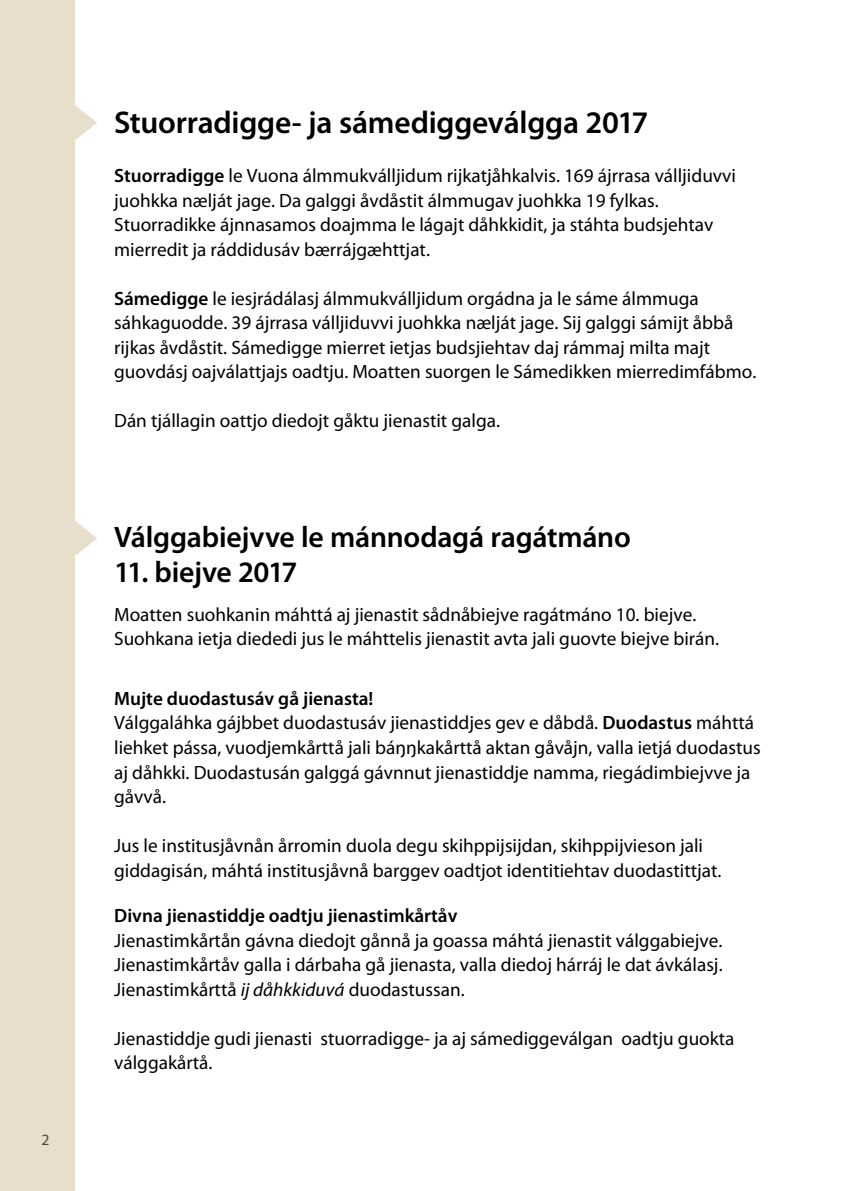
<style>
.page{position:relative;width:844px;height:1191px;background:#fff}
.page>*{position:absolute;margin:0;border:0;box-sizing:border-box;transform-origin:0 0}
.h2-heading{font:600 31.5px "Myriad Pro";letter-spacing:-.01em;color:#000}
.h2-heading-2{font:600 29.75px "Myriad Pro";letter-spacing:-.01em;color:#000}
.brødtekst{font:19.25px/24.5px "Myriad Pro";color:#000}
.H3-mellomtittel{font:600 19.25px "Myriad Pro";color:#000}
.t1{font:15.75px "Myriad Pro";color:#4d4641}
.s1{font-weight:600}
.s2{font-style:italic}
</style>
<div class="page">
<div style="left:0;top:0;width:74px;height:1191px;background:#e7dfcc"></div>
<hr style="left:843px;top:0;width:1px;height:1191px;background:#e7dfcc">
<svg style="left:74px;top:104px;width:23px;height:37px"></svg>
<svg style="left:74px;top:520px;width:23px;height:37px"></svg>
<p class="t1" style="left:42px;top:1129px;width:10px">2</p>
<h2 class="h2-heading" style="left:114px;top:105px;width:535px">Stuorradigge- ja sámediggeválgga 2017</h2>
<p class="brødtekst" style="left:114px;top:163px;width:623px"><span class="s1">Stuorradigge</span> le Vuona álmmukválljidum rijkatjåhkalvis. 169 ájrrasa válljiduvvi juohkka nælját jage. Da galggi åvdåstit álmmugav juohkka 19 fylkas.<br>Stuorradikke ájnnasamos doajmma le lágajt dåhkkidit, ja stáhta budsjehtav mierredit ja ráddidusáv bærrájgæhttjat.</p>
<p class="brødtekst" style="left:114px;top:286px;width:643px"><span class="s1">Sámedigge</span> le iesjrádálasj álmmukválljidum orgádna ja le sáme álmmuga sáhkaguodde. 39 ájrrasa válljiduvvi juohkka nælját jage. Sij galggi sámijt åbbå rijkas åvdåstit. Sámedigge mierret ietjas budsjiehtav daj rámmaj milta majt guovdásj oajválattjajs oadtju. Moatten suorgen le Sámedikken mierredimfábmo.</p>
<p class="brødtekst" style="left:114px;top:408px;width:387px">Dán tjállagin oattjo diedojt gåktu jienastit galga.</p>
<h2 class="h2-heading-2" style="left:114px;top:520px;width:518px">Válggabiejvve le mánnodagá ragátmáno</h2>
<h2 class="h2-heading-2" style="left:114px;top:555px;width:185px">11. biejve 2017</h2>
<p class="brødtekst" style="left:114px;top:601px;width:606px">Moatten suohkanin máhttá aj jienastit sådnåbiejve ragátmáno 10. biejve.<br>Suohkana ietja diededi jus le máhttelis jienastit avta jali guovte biejve birán.</p>
<h3 class="H3-mellomtittel" style="left:114px;top:688px;width:261px">Mujte duodastusáv gå jienasta!</h3>
<p class="brødtekst" style="left:114px;top:710px;width:648px">Válggaláhka gájbbet duodastusáv jienastiddjes gev e dåbdå. <span class="s1">Duodastus</span> máhttá liehket pássa, vuodjemkårttå jali báŋŋkakårttå aktan gåvåjn, valla ietjá duodastus aj dåhkki. Duodastusán galggá gávnnut jienastiddje namma, riegádimbiejvve ja gåvvå.</p>
<p class="brødtekst" style="left:114px;top:833px;width:608px">Jus le institusjåvnån årromin duola degu skihppijsijdan, skihppijvieson jali giddagisán, máhtá institusjåvnå barggev oadtjot identitiehtav duodastittjat.</p>
<h3 class="H3-mellomtittel" style="left:114px;top:905px;width:345px">Divna jienastiddje oadtju jienastimkårtåv</h3>
<p class="brødtekst" style="left:114px;top:927px;width:609px;text-align:justify">Jienastimkårtån gávna diedojt gånnå ja goassa máhtá jienastit válggabiejve.<br>Jienastimkårtåv galla i dárbaha gå jienasta, valla diedoj hárráj le dat ávkálasj.<br>Jienastimkårttå <span class="s2">ij dåhkkiduvá</span> duodastussan.</p>
<p class="brødtekst" style="left:114px;top:1025px;width:621px">Jienastiddje gudi jienasti stuorradigge- ja aj sámediggeválgan oadtju guokta válggakårtå.</p>
</div>
